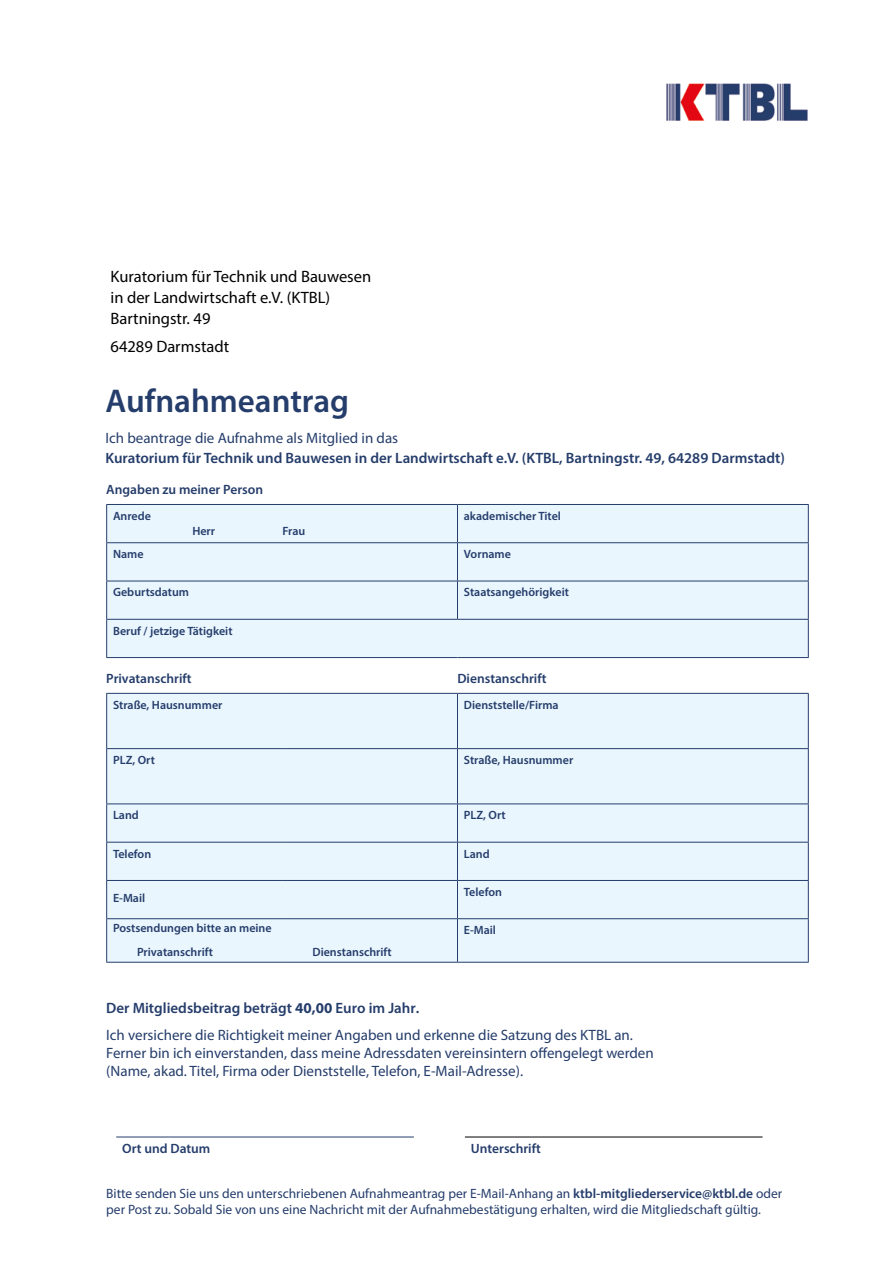
<style>
.page{position:relative;width:893px;height:1263px;background:#fff}
.page>*{position:absolute;margin:0;border:0;box-sizing:border-box;transform-origin:0 0}
.t1{font:600 33px "Myriad Pro";color:#253d6b}
.t2{font:16.5px/21px "Myriad Pro";color:#000}
.t3{font:15px/26.5px "Myriad Pro";color:#253d6b}
.t4{font:600 15px/19.5px "Myriad Pro";color:#253d6b}
.t5{font:13.5px/16.2px "Myriad Pro";color:#253d6b}
.t6{font:600 13.5px "Myriad Pro";color:#253d6b}
.t7{font:600 12px "Myriad Pro";color:#253d6b}
.s1{font-weight:400}
.s2{font-weight:600}
.s3{font-weight:700}
</style>
<div class="page">
<img style="left:666px;top:83px;width:142px;height:38px">
<div style="left:107px;top:505px;width:701px;height:152px;background:#eaf6fe"></div>
<hr style="left:106px;top:504px;width:351px;height:1px;background:#253d6b">
<hr style="left:106px;top:505px;width:1px;height:37px;background:#253d6b">
<hr style="left:457px;top:504px;width:352px;height:1px;background:#253d6b">
<hr style="left:457px;top:505px;width:1px;height:37px;background:#253d6b">
<hr style="left:808px;top:505px;width:1px;height:37px;background:#253d6b">
<hr style="left:106px;top:542px;width:351px;height:1px;background:#253d6b">
<hr style="left:106px;top:543px;width:1px;height:38px;background:#253d6b">
<hr style="left:457px;top:542px;width:352px;height:1px;background:#253d6b">
<hr style="left:457px;top:543px;width:1px;height:38px;background:#253d6b">
<hr style="left:808px;top:543px;width:1px;height:38px;background:#253d6b">
<hr style="left:106px;top:581px;width:351px;height:1px;background:#253d6b">
<hr style="left:106px;top:581px;width:1px;height:38px;background:#253d6b">
<hr style="left:457px;top:581px;width:352px;height:1px;background:#253d6b">
<hr style="left:457px;top:581px;width:1px;height:38px;background:#253d6b">
<hr style="left:808px;top:581px;width:1px;height:38px;background:#253d6b">
<hr style="left:106px;top:619px;width:351px;height:1px;background:#253d6b">
<hr style="left:106px;top:620px;width:1px;height:37px;background:#253d6b">
<hr style="left:457px;top:619px;width:352px;height:1px;background:#253d6b">
<hr style="left:808px;top:620px;width:1px;height:37px;background:#253d6b">
<hr style="left:106px;top:657px;width:351px;height:1px;background:#253d6b">
<hr style="left:457px;top:657px;width:352px;height:1px;background:#253d6b">
<div style="left:107px;top:694px;width:701px;height:268px;background:#eaf6fe"></div>
<hr style="left:106px;top:693px;width:176px;height:1px;background:#253d6b">
<hr style="left:106px;top:694px;width:1px;height:54px;background:#253d6b">
<hr style="left:282px;top:693px;width:175px;height:1px;background:#253d6b">
<hr style="left:457px;top:693px;width:352px;height:1px;background:#253d6b">
<hr style="left:457px;top:694px;width:1px;height:54px;background:#253d6b">
<hr style="left:808px;top:694px;width:1px;height:54px;background:#253d6b">
<hr style="left:106px;top:748px;width:176px;height:1px;background:#253d6b">
<hr style="left:106px;top:749px;width:1px;height:54px;background:#253d6b">
<hr style="left:282px;top:748px;width:175px;height:1px;background:#253d6b">
<hr style="left:457px;top:748px;width:352px;height:1px;background:#253d6b">
<hr style="left:457px;top:749px;width:1px;height:54px;background:#253d6b">
<hr style="left:808px;top:749px;width:1px;height:54px;background:#253d6b">
<hr style="left:106px;top:803px;width:176px;height:1px;background:#253d6b">
<hr style="left:106px;top:804px;width:1px;height:38px;background:#253d6b">
<hr style="left:282px;top:803px;width:175px;height:1px;background:#253d6b">
<hr style="left:457px;top:803px;width:352px;height:1px;background:#253d6b">
<hr style="left:457px;top:804px;width:1px;height:38px;background:#253d6b">
<hr style="left:808px;top:804px;width:1px;height:38px;background:#253d6b">
<hr style="left:106px;top:842px;width:176px;height:1px;background:#253d6b">
<hr style="left:106px;top:842px;width:1px;height:38px;background:#253d6b">
<hr style="left:282px;top:842px;width:175px;height:1px;background:#253d6b">
<hr style="left:457px;top:842px;width:352px;height:1px;background:#253d6b">
<hr style="left:457px;top:842px;width:1px;height:38px;background:#253d6b">
<hr style="left:808px;top:842px;width:1px;height:38px;background:#253d6b">
<hr style="left:106px;top:880px;width:176px;height:1px;background:#253d6b">
<hr style="left:106px;top:881px;width:1px;height:37px;background:#253d6b">
<hr style="left:282px;top:880px;width:175px;height:1px;background:#253d6b">
<hr style="left:106px;top:962px;width:176px;height:1px;background:#253d6b">
<hr style="left:282px;top:962px;width:175px;height:1px;background:#253d6b">
<hr style="left:457px;top:880px;width:352px;height:1px;background:#253d6b">
<hr style="left:457px;top:881px;width:1px;height:37px;background:#253d6b">
<hr style="left:808px;top:881px;width:1px;height:37px;background:#253d6b">
<svg style="left:457px;top:919px;width:1px;height:43px"></svg>
<svg style="left:808px;top:919px;width:1px;height:43px"></svg>
<hr style="left:457px;top:962px;width:352px;height:1px;background:#253d6b">
<hr style="left:106px;top:918px;width:176px;height:1px;background:#253d6b">
<hr style="left:282px;top:918px;width:175px;height:1px;background:#253d6b">
<hr style="left:457px;top:918px;width:352px;height:1px;background:#253d6b">
<svg style="left:106px;top:919px;width:1px;height:43px"></svg>
<hr style="left:465px;top:1136px;width:298px;height:1px;background:#000">
<hr style="left:116px;top:1136px;width:298px;height:1px;background:#253d6b">
<p class="t2" style="left:111px;top:265px;width:262px">Kuratorium für Technik und Bauwesen in der Landwirtschaft e.V. (KTBL)</p>
<p class="t2" style="left:111px;top:307px;width:101px">Bartningstr. 49</p>
<p class="t2" style="left:111px;top:336px;width:120px">64289 Darmstadt</p>
<p class="t1" style="left:106px;top:380px;width:245px">Aufnahmeantrag</p>
<p class="t4" style="left:106px;top:428px;width:681px"><span class="s1">Ich beantrage die Aufnahme als Mitglied in das<br></span>Kuratorium für Technik und Bauwesen in der Landwirtschaft e.V. (KTBL, Bartningstr. 49, 64289 Darmstadt)</p>
<p class="t6" style="left:106px;top:481px;width:158px">Angaben zu meiner Person</p>
<p class="t7" style="left:113px;top:508px;width:39px">Anrede</p>
<p class="t7" style="left:192px;top:523px;width:24px">Herr</p>
<p class="t7" style="left:282px;top:523px;width:24px">Frau</p>
<p class="t7" style="left:464px;top:508px;width:99px">akademischer Titel</p>
<p class="t7" style="left:113px;top:546px;width:32px">Name</p>
<p class="t7" style="left:464px;top:546px;width:49px">Vorname</p>
<p class="t7" style="left:113px;top:585px;width:78px">Geburtsdatum</p>
<p class="t7" style="left:464px;top:585px;width:107px">Staatsangehörigkeit</p>
<p class="t7" style="left:113px;top:623px;width:121px">Beruf / jetzige Tätigkeit</p>
<p class="t6" style="left:106px;top:670px;width:87px">Privatanschrift</p>
<p class="t6" style="left:457px;top:670px;width:91px">Dienstanschrift</p>
<p class="t7" style="left:113px;top:697px;width:111px">Straße, Hausnummer</p>
<p class="t7" style="left:464px;top:697px;width:96px">Dienststelle/Firma</p>
<p class="t7" style="left:113px;top:752px;width:43px">PLZ, Ort</p>
<p class="t7" style="left:464px;top:752px;width:111px">Straße, Hausnummer</p>
<p class="t7" style="left:113px;top:808px;width:27px">Land</p>
<p class="t7" style="left:464px;top:808px;width:43px">PLZ, Ort</p>
<p class="t7" style="left:113px;top:846px;width:40px">Telefon</p>
<p class="t7" style="left:464px;top:846px;width:27px">Land</p>
<p class="t7" style="left:113px;top:890px;width:34px">E-Mail</p>
<p class="t7" style="left:464px;top:884px;width:40px">Telefon</p>
<p class="t7" style="left:113px;top:920px;width:160px">Postsendungen bitte an meine</p>
<p class="t7" style="left:464px;top:922px;width:34px">E-Mail</p>
<p class="t7" style="left:137px;top:944px;width:77px">Privatanschrift</p>
<p class="t7" style="left:312px;top:944px;width:81px">Dienstanschrift</p>
<p class="t3" style="left:106px;top:995px;width:528px"><span class="s2">Der Mitgliedsbeitrag beträgt</span> <span class="s3">40,00</span> <span class="s2">Euro im Jahr.<br></span>Ich versichere die Richtigkeit meiner Angaben und erkenne die Satzung des KTBL an.</p>
<p class="t3" style="left:106px;top:1043px;width:549px;line-height:18px">Ferner bin ich einverstanden, dass meine Adressdaten vereinsintern offengelegt werden (Name, akad. Titel, Firma oder Dienststelle, Telefon, E-Mail-Adresse).</p>
<p class="t6" style="left:122px;top:1140px;width:90px">Ort und Datum</p>
<p class="t6" style="left:471px;top:1140px;width:71px">Unterschrift</p>
<p class="t5" style="left:106px;top:1185px;width:677px">Bitte senden Sie uns den unterschriebenen Aufnahmeantrag per E-Mail-Anhang an <span class="s2">ktbl-mitgliederservice@ktbl.de</span> oder per Post zu. Sobald Sie von uns eine Nachricht mit der Aufnahmebestätigung erhalten, wird die Mitgliedschaft gültig.</p>
</div>
